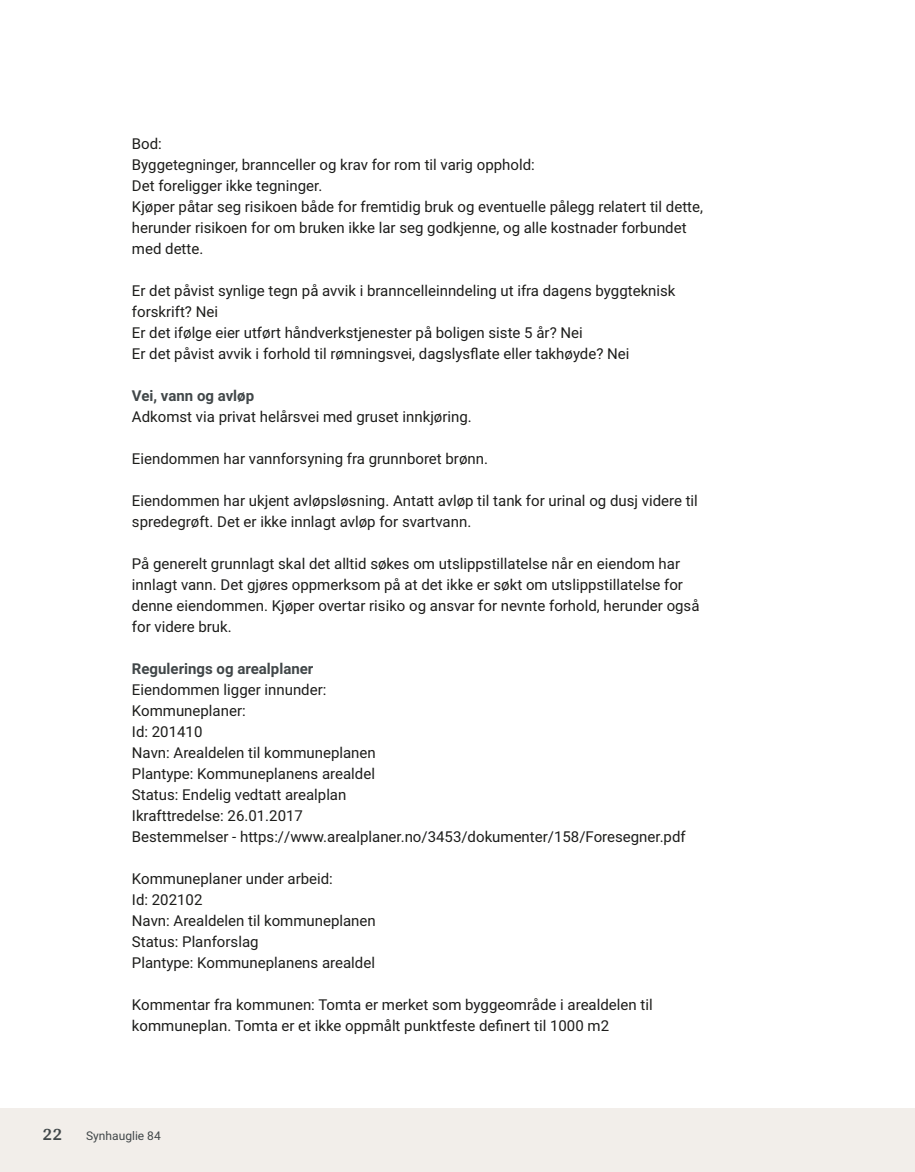
<style>
.page{position:relative;width:915px;height:1172px;background:#fff}
.page>*{position:absolute;margin:0;border:0;box-sizing:border-box;transform-origin:0 0}
.t1{font:700 18px "Arya";color:#414749}
.t2{font:15px/21px "Roboto Vitec";color:#1d1d1b}
.t3{font:700 15px "Roboto Vitec";color:#414749}
.t4{font:12px "Roboto Vitec";color:#414749}
</style>
<div class="page">
<div style="left:0;top:1108px;width:914px;height:64px;background:#f2eeea"></div>
<p class="t2" style="left:132px;top:132px;width:572px">Bod:<br>Byggetegninger, brannceller og krav for rom til varig opphold:<br>Det foreligger ikke tegninger.<br>Kjøper påtar seg risikoen både for fremtidig bruk og eventuelle pålegg relatert til dette, herunder risikoen for om bruken ikke lar seg godkjenne, og alle kostnader forbundet med dette.</p>
<p class="t2" style="left:132px;top:279px;width:545px">Er det påvist synlige tegn på avvik i branncelleinndeling ut ifra dagens byggteknisk forskrift? Nei<br>Er det ifølge eier utført håndverkstjenester på boligen siste 5 år? Nei<br>Er det påvist avvik i forhold til rømningsvei, dagslysflate eller takhøyde? Nei</p>
<p class="t3" style="left:132px;top:385px;width:124px">Vei, vann og avløp</p>
<p class="t2" style="left:132px;top:405px;width:341px">Adkomst via privat helårsvei med gruset innkjøring.</p>
<p class="t2" style="left:132px;top:447px;width:357px">Eiendommen har vannforsyning fra grunnboret brønn.</p>
<p class="t2" style="left:132px;top:489px;width:567px">Eiendommen har ukjent avløpsløsning. Antatt avløp til tank for urinal og dusj videre til spredegrøft. Det er ikke innlagt avløp for svartvann.</p>
<p class="t2" style="left:132px;top:552px;width:569px">På generelt grunnlagt skal det alltid søkes om utslippstillatelse når en eiendom har innlagt vann. Det gjøres oppmerksom på at det ikke er søkt om utslippstillatelse for denne eiendommen. Kjøper overtar risiko og ansvar for nevnte forhold, herunder også for videre bruk.</p>
<p class="t3" style="left:132px;top:658px;width:183px">Regulerings og arealplaner</p>
<p class="t2" style="left:132px;top:678px;width:555px">Eiendommen ligger innunder:<br>Kommuneplaner:<br>Id: 201410<br>Navn: Arealdelen til kommuneplanen<br>Plantype: Kommuneplanens arealdel<br>Status: Endelig vedtatt arealplan<br>Ikrafttredelse: 26.01.2017<br>Bestemmelser ‑ https://www.arealplaner.no/3453/dokumenter/158/Foresegner.pdf</p>
<p class="t2" style="left:132px;top:867px;width:245px">Kommuneplaner under arbeid:<br>Id: 202102<br>Navn: Arealdelen til kommuneplanen<br>Status: Planforslag<br>Plantype: Kommuneplanens arealdel</p>
<p class="t2" style="left:132px;top:993px;width:522px">Kommentar fra kommunen: Tomta er merket som byggeområde i arealdelen til kommuneplan. Tomta er et ikke oppmålt punktfeste definert til 1000 m2</p>
<p class="t1" style="left:43px;top:1123px;width:21px">22</p>
<p class="t4" style="left:86px;top:1127px;width:76px">Synhauglie 84</p>
</div>
